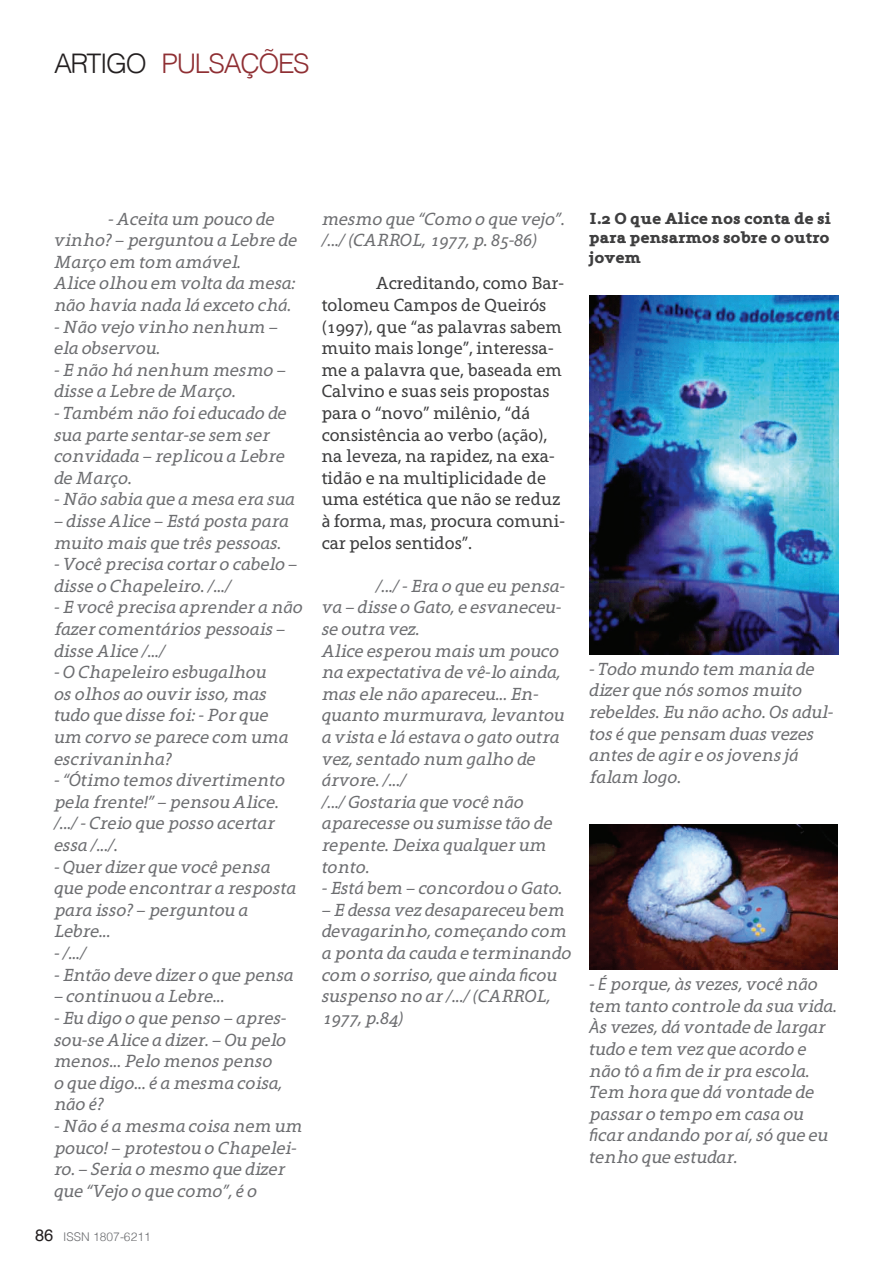
<style>
.page{position:relative;width:893px;height:1263px;background:#fff}
.page>*{position:absolute;margin:0;border:0;box-sizing:border-box;transform-origin:0 0}
.t1{font:300 27px "Helvetica";letter-spacing:-.05em;color:#8f2f33}
.t2{font:italic 18px/21.6px "Grandesign Neue Serif";color:#6d6e71}
.t3{font:18px/21.6px "Grandesign Neue Serif";color:#3e3e3f}
.t4{font:700 16.5px/19.8px "Grandesign Neue Serif";color:#3e3e3f;text-align:justify}
.t5{font:300 12px "Helvetica";color:#6d6e71}
.s1{color:#231f20}
.s2{font-weight:400;font-size:16.5px;color:#231f20}
</style>
<div class="page">
<img style="left:589px;top:296px;width:250px;height:359px">
<img style="left:589px;top:825px;width:249px;height:144px">
<h1 class="t1" style="left:54px;top:49px;width:257px"><span class="s1">ARTIGO</span> PULSAÇÕES</h1>
<p class="t2" style="left:54px;top:208px;width:244px;text-indent:54px">- Aceita um pouco de vinho? – perguntou a Lebre de<br>Março em tom amável.<br>Alice olhou em volta da mesa: não havia nada lá exceto chá.</p>
<p class="t2" style="left:54px;top:316px;width:225px">- Não vejo vinho nenhum – ela observou.</p>
<p class="t2" style="left:54px;top:359px;width:233px">- E não há nenhum mesmo – disse a Lebre de Março.</p>
<p class="t2" style="left:54px;top:402px;width:234px">- Também não foi educado de sua parte sentar-se sem ser convidada – replicou a Lebre de Março.</p>
<p class="t2" style="left:54px;top:489px;width:242px">- Não sabia que a mesa era sua</p>
<p class="t2" style="left:54px;top:510px;width:236px">– disse Alice – Está posta para muito mais que três pessoas.</p>
<p class="t2" style="left:54px;top:553px;width:245px">- Você precisa cortar o cabelo – disse o Chapeleiro. /.../</p>
<p class="t2" style="left:54px;top:597px;width:250px">- E você precisa aprender a não fazer comentários pessoais – disse Alice /.../</p>
<p class="t2" style="left:54px;top:661px;width:236px">- O Chapeleiro esbugalhou<br>os olhos ao ouvir isso, mas tudo que disse foi: - Por que um corvo se parece com uma escrivaninha?</p>
<p class="t2" style="left:54px;top:769px;width:232px">- “Ótimo temos divertimento pela frente!” – pensou Alice. /.../ - Creio que posso acertar essa /.../.</p>
<p class="t2" style="left:54px;top:856px;width:244px">- Quer dizer que você pensa que pode encontrar a resposta para isso? – perguntou a<br>Lebre...</p>
<p class="t2" style="left:54px;top:942px;width:33px">- /.../</p>
<p class="t2" style="left:54px;top:964px;width:241px">- Então deve dizer o que pensa</p>
<p class="t2" style="left:54px;top:985px;width:172px">– continuou a Lebre...</p>
<p class="t2" style="left:54px;top:1007px;width:234px">- Eu digo o que penso – apres&shy;sou-se Alice a dizer. – Ou pelo menos... Pelo menos penso o que digo... é a mesma coisa, não é?</p>
<p class="t2" style="left:54px;top:1115px;width:250px">- Não é a mesma coisa nem um pouco! – protestou o Chapelei&shy;ro. – Seria o mesmo que dizer que “Vejo o que como”, é o</p>
<p class="t5" style="left:35px;top:1230px;width:117px"><span class="s2">86</span> ISSN 1807-6211</p>
<p class="t2" style="left:322px;top:208px;width:245px">mesmo que “Como o que vejo”. /.../ (CARROL, 1977, p. 85-86)</p>
<p class="t3" style="left:322px;top:272px;width:245px;text-indent:54px">Acreditando, como Bar&shy;tolomeu Campos de Queirós (1997), que “as palavras sabem muito mais longe”, interessa&shy;me a palavra que, baseada em<br>Calvino e suas seis propostas para o “novo” milênio, “dá consistência ao verbo (ação), na leveza, na rapidez, na exa&shy;tidão e na multiplicidade de uma estética que não se reduz à forma, mas, procura comuni&shy;car pelos sentidos”.</p>
<p class="t2" style="left:322px;top:575px;width:245px;text-indent:54px">/.../ - Era o que eu pensa&shy;va – disse o Gato, e esvaneceu&shy;se outra vez.<br>Alice esperou mais um pouco na expectativa de vê-lo ainda, mas ele não apareceu... En&shy;quanto murmurava, levantou a vista e lá estava o gato outra vez, sentado num galho de árvore. /.../<br>/.../ Gostaria que você não aparecesse ou sumisse tão de repente. Deixa qualquer um tonto.</p>
<p class="t2" style="left:322px;top:877px;width:242px">- Está bem – concordou o Gato.</p>
<p class="t2" style="left:322px;top:899px;width:251px">– E dessa vez desapareceu bem devagarinho, começando com a ponta da cauda e terminando com o sorriso, que ainda icou suspenso no ar /.../ (CARROL,<br>1977, p.84)</p>
<p class="t4" style="left:589px;top:208px;width:243px">I.2 O que Alice nos conta de si para pensarmos sobre o outro jovem</p>
<p class="t2" style="left:589px;top:658px;width:246px">- Todo mundo tem mania de dizer que nós somos muito rebeldes. Eu não acho. Os adul&shy;tos é que pensam duas vezes antes de agir e os jovens já falam logo.</p>
<p class="t2" style="left:589px;top:973px;width:249px">- É porque, às vezes, você não tem tanto controle da sua vida.<br>Às vezes, dá vontade de largar tudo e tem vez que acordo e não tô a im de ir pra escola.<br>Tem hora que dá vontade de passar o tempo em casa ou icar andando por aí, só que eu tenho que estudar.</p>
</div>
